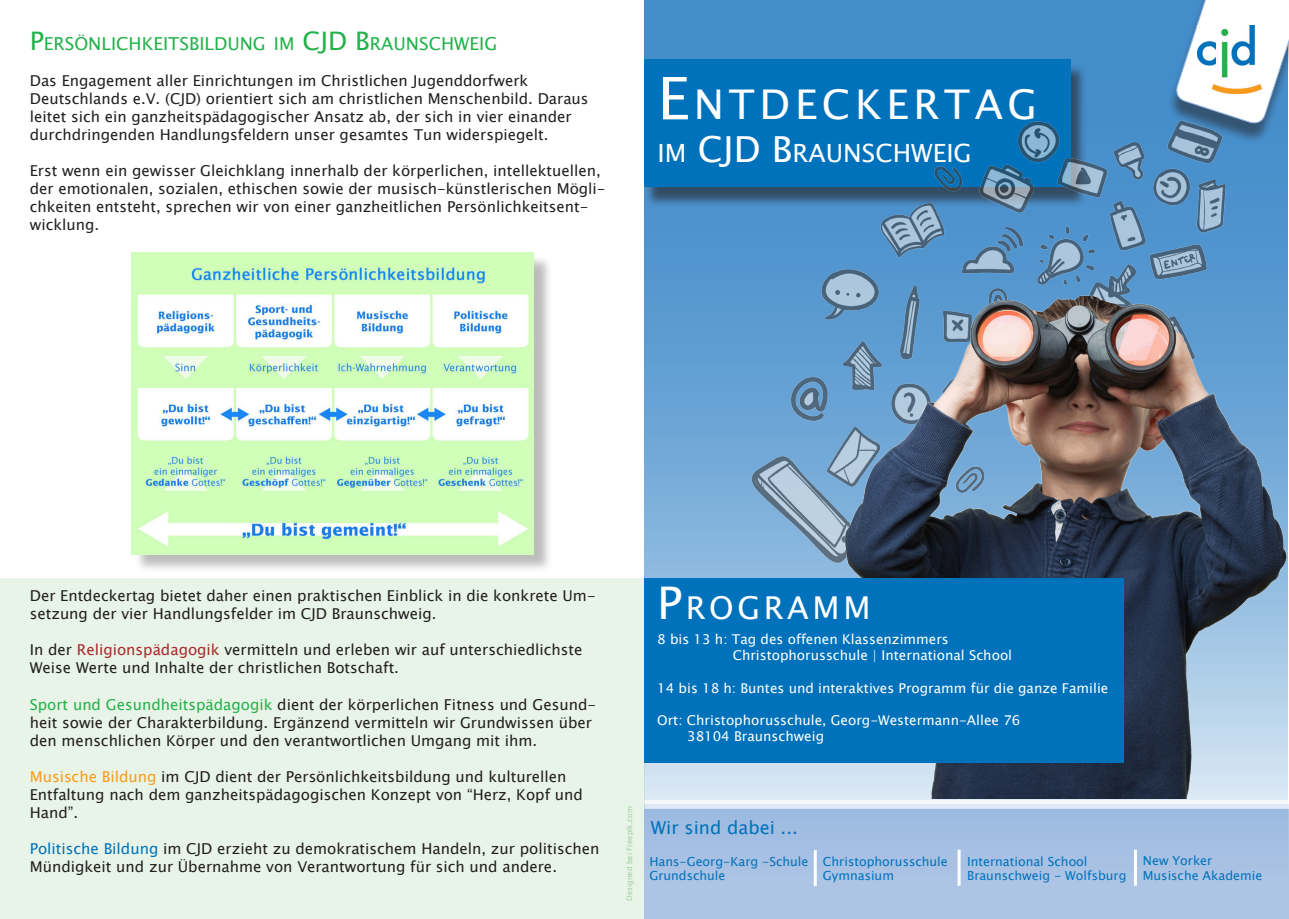
<style>
.page{position:relative;width:1289px;height:919px;background:#fff}
.page>*{position:absolute;margin:0;border:0;box-sizing:border-box;transform-origin:0 0}
.t1{font:40.95px "Lucida Sans Unicode";letter-spacing:.115em;color:#fff}
.t2{font:31.5px "Lucida Sans Unicode";letter-spacing:.115em;color:#fff}
.t3{font:25.05px "Lucida Sans Unicode";color:#fff}
.t4{font:18px "Lucida Sans Unicode";color:#0072bc}
.t5{font:17.85px "Lucida Sans Unicode";color:#23b24b}
.t6{font:15px/18px "Lucida Sans Unicode";color:#231f20}
.t7{font:13.5px/16.2px "Lucida Sans Unicode";color:#fff}
.t8{font:12.45px/15px "Lucida Sans Unicode";color:#0072bc}
.t9{font:7.5px "Lucida Sans Unicode";color:#9cd19c}
.s1{font-size:25.5px}
.s2{font-size:58.65px}
.s3{font-size:35.85px}
.s4{color:#a92a2a}
.s5{color:#23b24b}
.s6{color:#f89c1c}
.s7{color:#0072bc}
.s8{font-size:45px}
</style>
<div class="page">
<div style="left:0;top:578px;width:644px;height:340px;background:#e9f4e8"></div>
<div style="left:644px;top:804px;width:644px;height:114px;background:#adc4e5"></div>
<svg style="left:644px;top:0;width:644px;height:876px"></svg>
<div style="left:1166px;top:0;width:122px;height:144px;background:#231f20;opacity:.51"></div>
<svg style="left:1173px;top:0;width:115px;height:126px"></svg>
<img style="left:1197px;top:25px;width:64px;height:68px">
<svg style="left:644px;top:799px;width:644px;height:9px;fill:#dfeaf5"></svg>
<hr style="left:813px;top:850px;width:3px;height:36px;background:#fff">
<hr style="left:957px;top:849px;width:3px;height:36px;background:#fff">
<hr style="left:1133px;top:849px;width:3px;height:36px;background:#fff">
<div style="left:644px;top:64px;width:443px;height:144px;background:#231f20;opacity:.6"></div>
<div style="left:644px;top:60px;width:427px;height:127px;background:#0072bc"></div>
<img style="left:725px;top:73px;width:530px;height:505px">
<img style="left:827px;top:261px;width:461px;height:537px">
<div style="left:644px;top:578px;width:479px;height:184px;background:#0072bc"></div>
<div style="left:134px;top:255px;width:419px;height:318px;background:#231f20;opacity:.3"></div>
<img style="left:132px;top:253px;width:402px;height:301px">
<p class="t5" style="left:30px;top:29px;width:469px"><span class="s1">P</span>ERSÖNLICHKEITSBILDUNG IM <span class="s1">CJD B</span>RAUNSCHWEIG</p>
<p class="t6" style="left:30px;top:71px;width:560px">Das Engagement aller Einrichtungen im Christlichen Jugenddorfwerk Deutschlands e.V. (CJD) orientiert sich am christlichen Menschenbild. Daraus leitet sich ein ganzheitspädagogischer Ansatz ab, der sich in vier einander durchdringenden Handlungsfeldern unser gesamtes Tun widerspiegelt.</p>
<p class="t6" style="left:30px;top:161px;width:577px">Erst wenn ein gewisser Gleichklang innerhalb der körperlichen, intellektuellen, der emotionalen, sozialen, ethischen sowie der musisch-künstlerischen Mögli&shy;chkeiten entsteht, sprechen wir von einer ganzheitlichen Persönlichkeitsent&shy;wicklung.</p>
<p class="t1" style="left:657px;top:72px;width:381px"><span class="s2">E</span>NTDECKERTAG</p>
<p class="t3" style="left:657px;top:134px;width:316px">IM <span class="s3">CJD B</span>RAUNSCHWEIG</p>
<p class="t6" style="left:30px;top:587px;width:567px">Der Entdeckertag bietet daher einen praktischen Einblick in die konkrete Um&shy;setzung der vier Handlungsfelder im CJD Braunschweig.</p>
<p class="t6" style="left:30px;top:641px;width:554px">In der <span class="s4">Religionspädagogik</span> vermitteln und erleben wir auf unterschiedlichste<br>Weise Werte und Inhalte der christlichen Botschaft.</p>
<p class="t6" style="left:30px;top:695px;width:568px"><span class="s5">Sport und Gesundheitspädagogik</span> dient der körperlichen Fitness und Gesund&shy;heit sowie der Charakterbildung. Ergänzend vermitteln wir Grundwissen über den menschlichen Körper und den verantwortlichen Umgang mit ihm.</p>
<p class="t6" style="left:30px;top:767px;width:555px"><span class="s6">Musische Bildung</span> im CJD dient der Persönlichkeitsbildung und kulturellen<br>Entfaltung nach dem ganzheitspädagogischen Konzept von “Herz, Kopf und<br>Hand”.</p>
<p class="t6" style="left:30px;top:839px;width:571px"><span class="s7">Politische Bildung</span> im CJD erzieht zu demokratischem Handeln, zur politischen<br>Mündigkeit und zur Übernahme von Verantwortung für sich und andere.</p>
<p class="t2" style="left:657px;top:582px;width:215px"><span class="s8">P</span>ROGRAMM</p>
<p class="t7" style="left:732px;top:631px;width:281px;text-indent:-75px">8 bis 13 h: Tag des offenen Klassenzimmers<br>Christophorusschule | International School</p>
<p class="t7" style="left:657px;top:679px;width:452px">14 bis 18 h: Buntes und interaktives Programm für die ganze Familie</p>
<p class="t7" style="left:687px;top:712px;width:335px;text-indent:-30px">Ort: Christophorusschule, Georg-Westermann-Allee 76<br>38104 Braunschweig</p>
<p class="t9" style="left:623px;top:900px;width:96px;rotate:-90deg">Designed bei Freepik.com</p>
<p class="t4" style="left:651px;top:812px;width:148px">Wir sind dabei ...</p>
<p class="t8" style="left:649px;top:853px;width:160px">Hans-Georg-Karg -Schule<br>Grundschule</p>
<p class="t8" style="left:823px;top:853px;width:126px">Christophorusschule<br>Gymnasium</p>
<p class="t8" style="left:1142px;top:853px;width:121px">New Yorker<br>Musische Akademie</p>
<p class="t8" style="left:967px;top:853px;width:161px">International School<br>Braunschweig - Wolfsburg</p>
</div>
